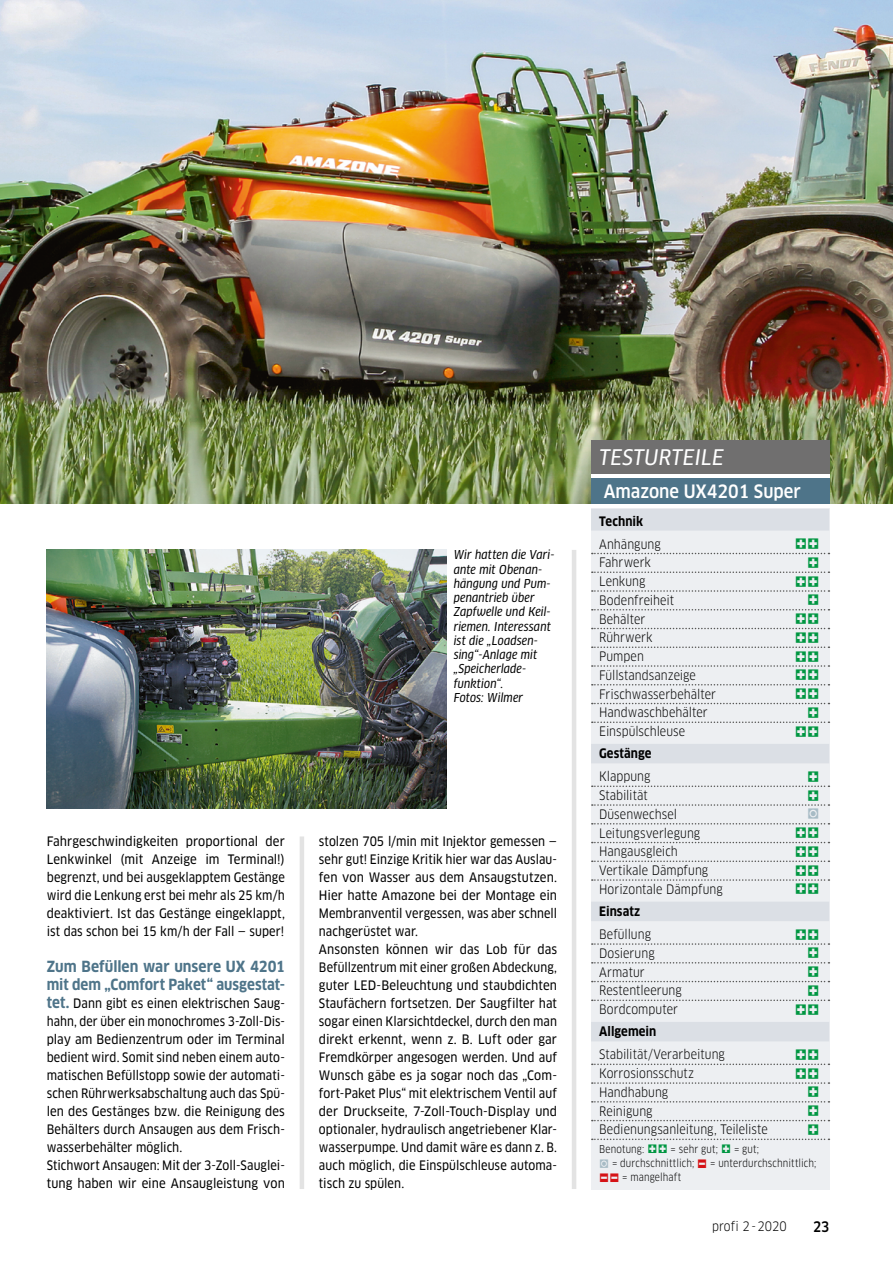
<style>
.page{position:relative;width:893px;height:1263px;background:#fff}
.page>*{position:absolute;margin:0;border:0;box-sizing:border-box;transform-origin:0 0}
.t1{font:italic 21px "Clan OT Narr News";letter-spacing:.01em;color:#fff}
.t2{font:500 condensed 18px "Clan OT";color:#fff}
.t3{font:700 condensed 15px/18px "Clan OT";color:#4e7489}
.t4{font:500 condensed 14.25px "Clan OT";color:#000}
.t5{font:12.75px/18px "Clan OT Narrow News";letter-spacing:.005em;color:#000}
.t6{font:condensed 12.75px "Clan OT";letter-spacing:.005em;color:#000}
.t7{font:12.75px "Linotype Tapestry Quadrat";letter-spacing:.025em;color:#009641}
.t8{font:700 condensed 12.75px "Clan OT";letter-spacing:.005em;color:#000}
.t9{font:12.75px "Linotype Tapestry Quadrat";color:#a7bbc5}
.t10{font:italic 12px/14.2px "Clan OT Narr News";letter-spacing:.01em;color:#000;scale:.95 1}
.t11{font:condensed 10.5px/14.2px "Clan OT";letter-spacing:.01em;color:#000;scale:.95 1}
.s1{font-family:"Clan OT";font-weight:700;font-stretch:condensed;font-size:15px;color:#4e7489}
.s2{font-family:"Linotype Tapestry Quadrat";font-stretch:normal;color:#009641}
.s3{font-family:"Linotype Tapestry Quadrat";font-stretch:normal;color:#a7bbc5}
.s4{font-family:"Linotype Tapestry Quadrat";font-stretch:normal;color:#d51317}
</style>
<div class="page">
<hr style="left:572px;top:550px;width:4px;height:639px;background:#e3e3e3">
<hr style="left:300px;top:836px;width:4px;height:353px;background:#e3e3e3">
<img style="left:0;top:0;width:893px;height:504px">
<div style="left:591px;top:441px;width:238px;height:63px;background:#fff"></div>
<img style="left:47px;top:550px;width:399px;height:258px">
<div style="left:591px;top:441px;width:238px;height:33px;background:#706f6f"></div>
<div style="left:591px;top:478px;width:238px;height:26px;background:#4e7489"></div>
<div style="left:591px;top:508px;width:238px;height:681px;background:#edeff2"></div>
<div style="left:591px;top:509px;width:238px;height:22px;background:#dbdfe5"></div>
<svg style="left:592px;top:553px;width:237px;height:1px"></svg>
<svg style="left:592px;top:571px;width:237px;height:2px"></svg>
<svg style="left:592px;top:590px;width:237px;height:2px"></svg>
<svg style="left:592px;top:609px;width:237px;height:1px"></svg>
<svg style="left:592px;top:628px;width:237px;height:1px"></svg>
<svg style="left:592px;top:646px;width:237px;height:2px"></svg>
<svg style="left:592px;top:665px;width:237px;height:2px"></svg>
<svg style="left:592px;top:684px;width:237px;height:1px"></svg>
<svg style="left:592px;top:703px;width:237px;height:1px"></svg>
<svg style="left:592px;top:721px;width:237px;height:2px"></svg>
<div style="left:591px;top:744px;width:238px;height:19px;background:#dbdfe5"></div>
<svg style="left:592px;top:785px;width:237px;height:2px"></svg>
<svg style="left:592px;top:804px;width:237px;height:2px"></svg>
<svg style="left:592px;top:823px;width:237px;height:1px"></svg>
<svg style="left:592px;top:842px;width:237px;height:1px"></svg>
<svg style="left:592px;top:860px;width:237px;height:2px"></svg>
<svg style="left:592px;top:879px;width:237px;height:2px"></svg>
<div style="left:591px;top:902px;width:238px;height:19px;background:#dbdfe5"></div>
<svg style="left:592px;top:943px;width:237px;height:2px"></svg>
<svg style="left:592px;top:962px;width:237px;height:1px"></svg>
<svg style="left:592px;top:981px;width:237px;height:1px"></svg>
<svg style="left:592px;top:999px;width:237px;height:2px"></svg>
<div style="left:591px;top:1022px;width:238px;height:19px;background:#dbdfe5"></div>
<svg style="left:592px;top:1063px;width:237px;height:2px"></svg>
<svg style="left:592px;top:1082px;width:237px;height:2px"></svg>
<svg style="left:592px;top:1101px;width:237px;height:1px"></svg>
<svg style="left:592px;top:1120px;width:237px;height:1px"></svg>
<svg style="left:592px;top:1138px;width:237px;height:2px"></svg>
<p class="t10" style="left:454px;top:548px;width:108px">Wir hatten die Vari&shy;ante mit Obenan&shy;hängung und Pum&shy;penantrieb über<br>Zapfwelle und Keil&shy;riemen. Interessant ist die „Loadsen&shy;sing“-Anlage mit „Speicherlade&shy;funktion“.<br>Fotos: Wilmer</p>
<p class="t5" style="left:47px;top:832px;width:240px;text-align:justify">Fahrgeschwindigkeiten proportional der Lenkwinkel (mit Anzeige im Terminal!) begrenzt, und bei ausgeklapptem Gestänge wird die Lenkung erst bei mehr als 25 km/h deaktiviert. Ist das Gestänge eingeklappt, ist das schon bei 15 km/h der Fall — super!</p>
<p class="t3" style="left:47px;top:958px;width:240px">Zum Befüllen war unsere UX 4201 mit dem „Comfort Paket“ ausgestat-</p>
<p class="t5" style="left:47px;top:994px;width:240px"><span class="s1">tet.</span> Dann gibt es einen elektrischen Saug&shy;hahn, der über ein monochromes 3-Zoll-Dis&shy;play am Bedienzentrum oder im Terminal bedient wird. Somit sind neben einem auto&shy;matischen Befüllstopp sowie der automati&shy;schen Rührwerksabschaltung auch das Spü&shy;len des Gestänges bzw. die Reinigung des Behälters durch Ansaugen aus dem Frisch&shy;wasserbehälter möglich.<br>Stichwort Ansaugen: Mit der 3-Zoll-Sauglei&shy;tung haben wir eine Ansaugleistung von</p>
<p class="t5" style="left:319px;top:832px;width:240px">stolzen 705 l/min mit Injektor gemessen — sehr gut! Einzige Kritik hier war das Auslau&shy;fen von Wasser aus dem Ansaugstutzen.<br>Hier hatte Amazone bei der Montage ein Membranventil vergessen, was aber schnell nachgerüstet war.<br>Ansonsten können wir das Lob für das Befüllzentrum mit einer großen Abdeckung, guter LED-Beleuchtung und staubdichten Staufächern fortsetzen. Der Saugfilter hat sogar einen Klarsichtdeckel, durch den man direkt erkennt, wenn z. B. Luft oder gar Fremdkörper angesogen werden. Und auf Wunsch gäbe es ja sogar noch das „Com&shy;fort-Paket Plus“ mit elektrischem Ventil auf der Druckseite, 7-Zoll-Touch-Display und optionaler, hydraulisch angetriebener Klar&shy;wasserpumpe. Und damit wäre es dann z. B. auch möglich, die Einspülschleuse automa&shy;tisch zu spülen.</p>
<h1 class="t1" style="left:599px;top:445px;width:126px">TESTURTEILE</h1>
<h2 class="t2" style="left:604px;top:481px;width:199px">Amazone UX4201 Super</h2>
<p class="t8" style="left:599px;top:513px;width:46px">Technik</p>
<p class="t6" style="left:599px;top:536px;width:63px">Anhängung</p>
<p class="t7" style="left:795px;top:538px;width:26px">BB</p>
<p class="t6" style="left:599px;top:555px;width:53px">Fahrwerk</p>
<p class="t7" style="left:807px;top:557px;width:14px">B</p>
<p class="t6" style="left:599px;top:574px;width:48px">Lenkung</p>
<p class="t7" style="left:795px;top:576px;width:26px">BB</p>
<p class="t6" style="left:599px;top:592px;width:77px">Bodenfreiheit</p>
<p class="t7" style="left:807px;top:594px;width:14px">B</p>
<p class="t6" style="left:599px;top:611px;width:48px">Behälter</p>
<p class="t7" style="left:795px;top:613px;width:26px">BB</p>
<p class="t6" style="left:599px;top:630px;width:55px">Rührwerk</p>
<p class="t7" style="left:795px;top:632px;width:26px">BB</p>
<p class="t6" style="left:599px;top:649px;width:46px">Pumpen</p>
<p class="t7" style="left:795px;top:651px;width:26px">BB</p>
<p class="t6" style="left:599px;top:667px;width:98px">Füllstandsanzeige</p>
<p class="t7" style="left:795px;top:669px;width:26px">BB</p>
<p class="t6" style="left:599px;top:686px;width:118px">Frischwasserbehälter</p>
<p class="t7" style="left:795px;top:688px;width:26px">BB</p>
<p class="t6" style="left:599px;top:705px;width:110px">Handwaschbehälter</p>
<p class="t7" style="left:807px;top:707px;width:14px">B</p>
<p class="t6" style="left:599px;top:724px;width:88px">Einspülschleuse</p>
<p class="t7" style="left:795px;top:726px;width:26px">BB</p>
<p class="t8" style="left:599px;top:746px;width:54px">Gestänge</p>
<p class="t6" style="left:599px;top:769px;width:53px">Klappung</p>
<p class="t7" style="left:807px;top:771px;width:14px">B</p>
<p class="t6" style="left:599px;top:788px;width:50px">Stabilität</p>
<p class="t7" style="left:807px;top:790px;width:14px">B</p>
<p class="t6" style="left:599px;top:806px;width:79px">Düsenwechsel</p>
<p class="t9" style="left:807px;top:808px;width:14px">Z</p>
<p class="t6" style="left:599px;top:825px;width:103px">Leitungsverlegung</p>
<p class="t7" style="left:795px;top:827px;width:26px">BB</p>
<p class="t6" style="left:599px;top:844px;width:80px">Hangausgleich</p>
<p class="t7" style="left:795px;top:846px;width:26px">BB</p>
<p class="t6" style="left:599px;top:863px;width:111px">Vertikale Dämpfung</p>
<p class="t7" style="left:795px;top:865px;width:26px">BB</p>
<p class="t6" style="left:599px;top:882px;width:125px">Horizontale Dämpfung</p>
<p class="t7" style="left:795px;top:883px;width:26px">BB</p>
<p class="t8" style="left:599px;top:904px;width:43px">Einsatz</p>
<p class="t6" style="left:599px;top:927px;width:53px">Befüllung</p>
<p class="t7" style="left:795px;top:929px;width:26px">BB</p>
<p class="t6" style="left:599px;top:946px;width:57px">Dosierung</p>
<p class="t7" style="left:807px;top:947px;width:14px">B</p>
<p class="t6" style="left:599px;top:964px;width:47px">Armatur</p>
<p class="t7" style="left:807px;top:966px;width:14px">B</p>
<p class="t6" style="left:599px;top:983px;width:84px">Restentleerung</p>
<p class="t7" style="left:807px;top:985px;width:14px">B</p>
<p class="t6" style="left:599px;top:1002px;width:80px">Bordcomputer</p>
<p class="t7" style="left:795px;top:1004px;width:26px">BB</p>
<p class="t8" style="left:599px;top:1024px;width:59px">Allgemein</p>
<p class="t6" style="left:599px;top:1047px;width:127px">Stabilität/Verarbeitung</p>
<p class="t7" style="left:795px;top:1049px;width:26px">BB</p>
<p class="t6" style="left:599px;top:1066px;width:97px">Korrosionsschutz</p>
<p class="t7" style="left:795px;top:1068px;width:26px">BB</p>
<p class="t6" style="left:599px;top:1085px;width:71px">Handhabung</p>
<p class="t7" style="left:807px;top:1086px;width:14px">B</p>
<p class="t6" style="left:599px;top:1103px;width:55px">Reinigung</p>
<p class="t7" style="left:807px;top:1105px;width:14px">B</p>
<p class="t6" style="left:599px;top:1122px;width:170px">Bedienungsanleitung, Teileliste</p>
<p class="t7" style="left:807px;top:1124px;width:14px">B</p>
<p class="t11" style="left:599px;top:1142px;width:230px">Benotung: <span class="s2">BB</span> = sehr gut; <span class="s2">B</span> = gut;<br><span class="s3">Z</span> = durchschnittlich; <span class="s4">E</span> = unterdurchschnittlich;<br><span class="s4">EE</span> = mangelhaft</p>
<p class="t6" style="left:712px;top:1219px;width:76px">profi 2-2020</p>
<p class="t4" style="left:813px;top:1218px;width:18px">23</p>
</div>
